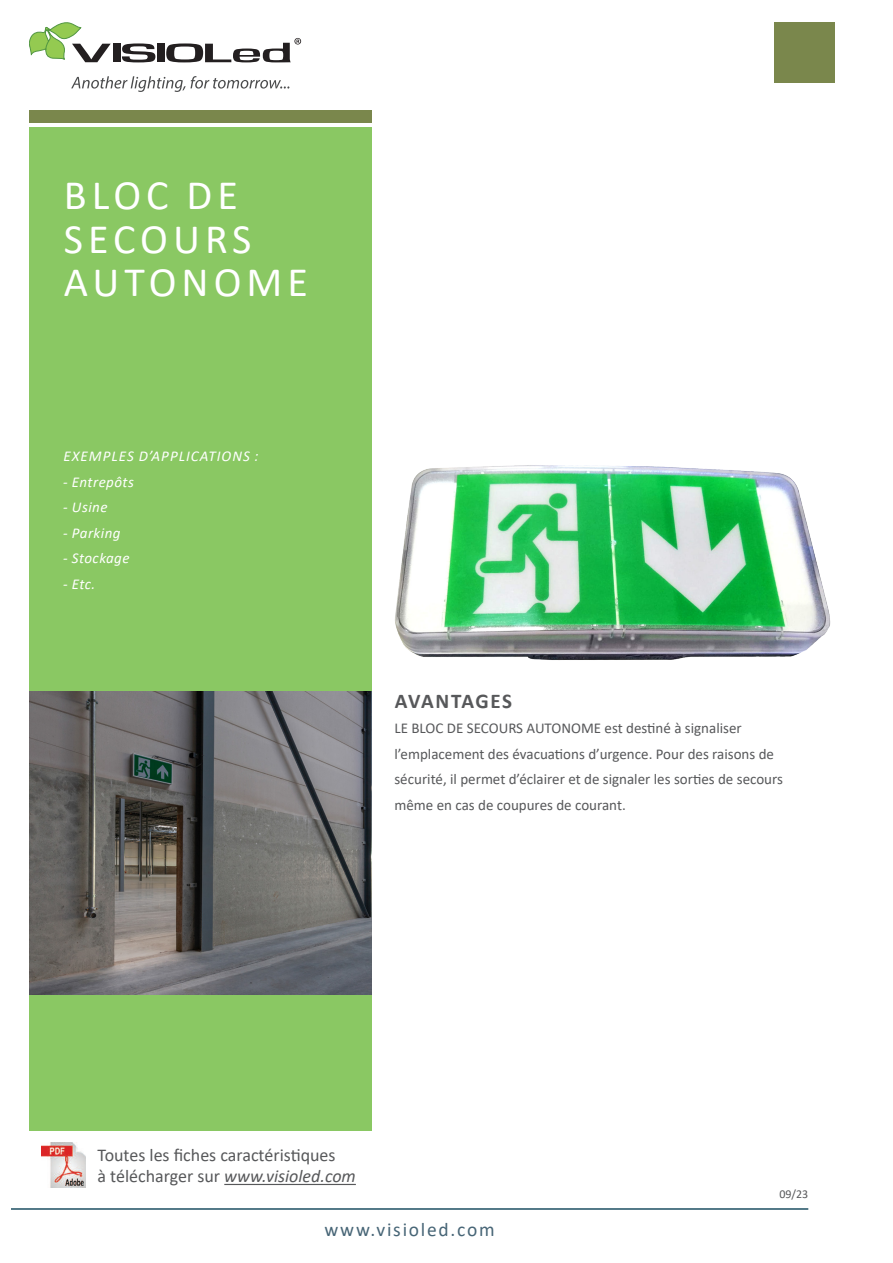
<style>
.page{position:relative;width:893px;height:1263px;background:#fff}
.page>*{position:absolute;margin:0;border:0;box-sizing:border-box;transform-origin:0 0}
.t1{font:42px/43.5px "Calibri";letter-spacing:.12em;color:#fff}
.t2{font:700 21px "Calibri";letter-spacing:.07em;color:#57585a}
.t3{font:19.5px "Calibri";letter-spacing:.09em;color:#476576}
.t4{font:18px "Calibri";color:#57585a}
.t5{font:italic 18px "Calibri";color:#57585a}
.t6{font:15px "Calibri";color:#57585a}
.t7{font:italic 15px "Calibri";letter-spacing:.03em;color:#fff}
.t8{font:italic 15px "Calibri";letter-spacing:.07em;color:#fff}
.t9{font:12px "Calibri";color:#57585a}
.s1{font-style:normal}
</style>
<div class="page">
<div style="left:29px;top:128px;width:342px;height:1003px;background:#8ac863"></div>
<div style="left:29px;top:111px;width:342px;height:12px;background:#7a874c"></div>
<hr style="left:224px;top:1184px;width:132px;height:1px;background:#57585a">
<img style="left:41px;top:1142px;width:44px;height:46px">
<div style="left:113px;top:44px;width:7px;height:18px;background:#231f20"></div>
<svg style="left:122px;top:43px;width:33px;height:19px"></svg>
<div style="left:157px;top:44px;width:7px;height:18px;background:#231f20"></div>
<svg style="left:29px;top:23px;width:82px;height:40px"></svg>
<svg style="left:166px;top:38px;width:135px;height:24px"></svg>
<svg style="left:71px;top:76px;width:218px;height:16px"></svg>
<div style="left:774px;top:23px;width:61px;height:60px;background:#7a874c"></div>
<hr style="left:11px;top:1208px;width:797px;height:2px;background:#1d4f62">
<img style="left:29px;top:692px;width:342px;height:303px">
<img style="left:395px;top:465px;width:436px;height:195px">
<p class="t1" style="left:64px;top:172px;width:246px">BLOC DE<br>SECOURS<br>AUTONOME</p>
<p class="t8" style="left:63px;top:446px;width:197px">EXEMPLES D’APPLICATIONS :</p>
<p class="t7" style="left:63px;top:471px;width:72px">- Entrepôts</p>
<p class="t7" style="left:63px;top:497px;width:46px">- Usine</p>
<p class="t7" style="left:63px;top:522px;width:59px">- Parking</p>
<p class="t7" style="left:63px;top:548px;width:68px">- Stockage</p>
<p class="t7" style="left:63px;top:573px;width:34px">- Etc.</p>
<p class="t2" style="left:395px;top:686px;width:119px">AVANTAGES</p>
<p class="t6" style="left:394px;top:718px;width:349px">LE BLOC DE SECOURS AUTONOME est destiné à signaliser</p>
<p class="t6" style="left:394px;top:743px;width:381px">l’emplacement des évacuations d’urgence. Pour des raisons de</p>
<p class="t6" style="left:394px;top:769px;width:390px">sécurité, il permet d’éclairer et de signaler les sorties de secours</p>
<p class="t6" style="left:394px;top:794px;width:233px">même en cas de coupures de courant.</p>
<p class="t4" style="left:98px;top:1142px;width:240px">Toutes les fiches caractéristiques</p>
<p class="t5" style="left:98px;top:1164px;width:260px"><span class="s1">à télécharger sur</span> www.visioled.com</p>
<p class="t3" style="left:325px;top:1216px;width:172px">www.visioled.com</p>
<p class="t9" style="left:779px;top:1186px;width:30px">09/23</p>
</div>
